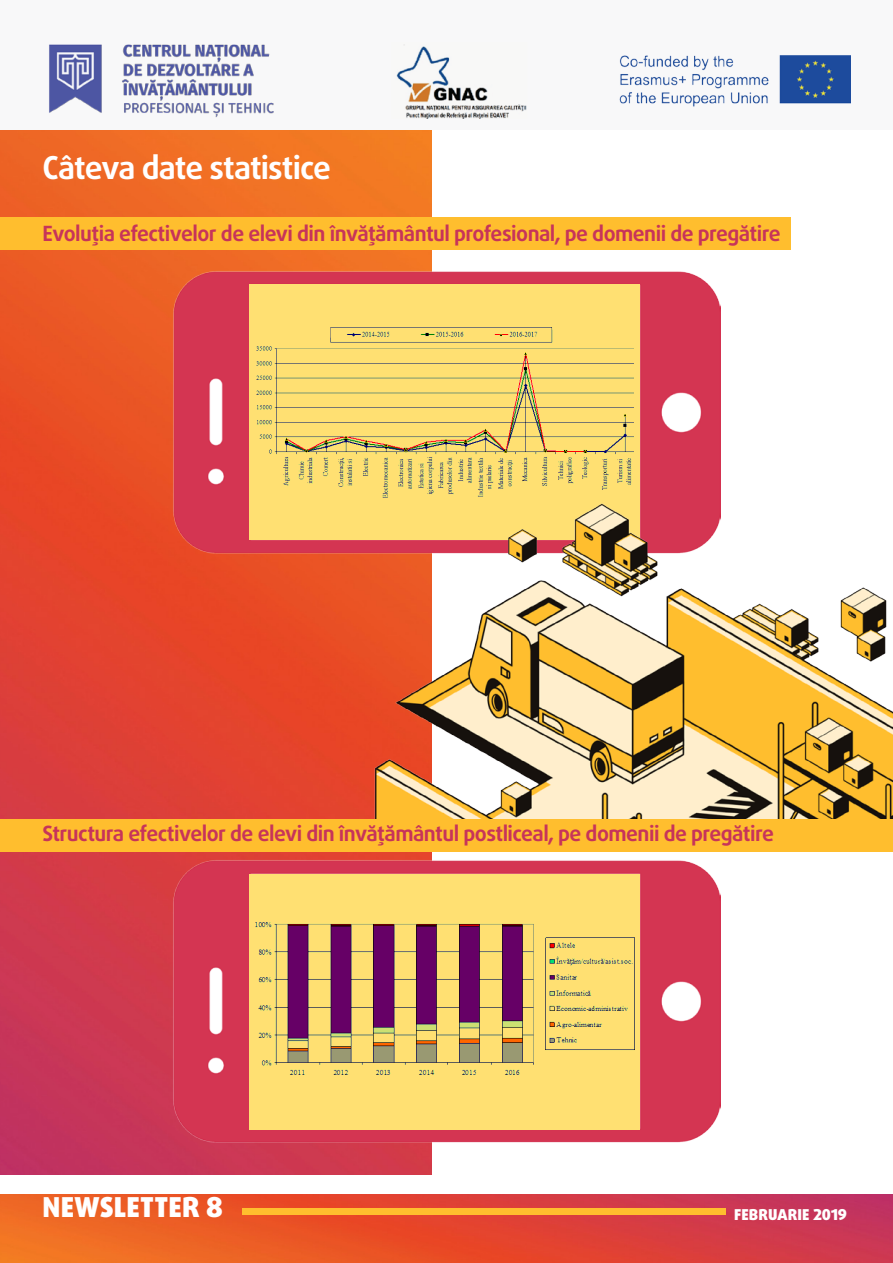
<style>
.page{position:relative;width:893px;height:1263px;background:#fff}
.page>*{position:absolute;margin:0;border:0;box-sizing:border-box;transform-origin:0 0}
.t1{font:700 31.5px "Daxline Pro";letter-spacing:-.03em;color:#fff}
.t2{font:900 27.45px "Daxline Pro";letter-spacing:.01em;color:#fff}
.t3{font:700 21px "Daxline Pro";letter-spacing:-.025em;color:#c7345a}
.t4{font:900 15px "Daxline Pro";letter-spacing:.01em;color:#fff}
</style>
<div class="page">
<img style="left:0;top:130px;width:432px;height:1045px">
<div style="left:0;top:0;width:893px;height:129px;background:#f8f8f9"></div>
<img style="left:0;top:1195px;width:893px;height:68px">
<img style="left:49px;top:44px;width:801px;height:74px">
<div style="left:242px;top:1208px;width:483px;height:6px;background:#ffbe2e"></div>
<div style="left:0;top:217px;width:791px;height:33px;background:#ffbe2e"></div>
<div style="left:0;top:819px;width:893px;height:32px;background:#ffbe2e"></div>
<img style="left:172px;top:270px;width:549px;height:233px">
<div style="left:249px;top:284px;width:391px;height:256px;background:#ffe072"></div>
<img style="left:256px;top:327px;width:378px;height:171px">
<img style="left:172px;top:859px;width:549px;height:283px">
<div style="left:249px;top:874px;width:391px;height:255px;background:#ffe072"></div>
<img style="left:255px;top:922px;width:380px;height:152px">
<img style="left:98px;top:503px;width:795px;height:316px">
<h1 class="t1" style="left:43px;top:147px;width:290px">Câteva date statistice</h1>
<p class="t3" style="left:43px;top:219px;width:740px">Evoluția efectivelor de elevi din învățământul profesional, pe domenii de pregătire</p>
<p class="t3" style="left:43px;top:819px;width:733px">Structura efectivelor de elevi din învățământul postliceal, pe domenii de pregătire</p>
<h2 class="t2" style="left:43px;top:1188px;width:182px">NEWSLETTER 8</h2>
<p class="t4" style="left:734px;top:1204px;width:114px">FEBRUARIE 2019</p>
</div>
